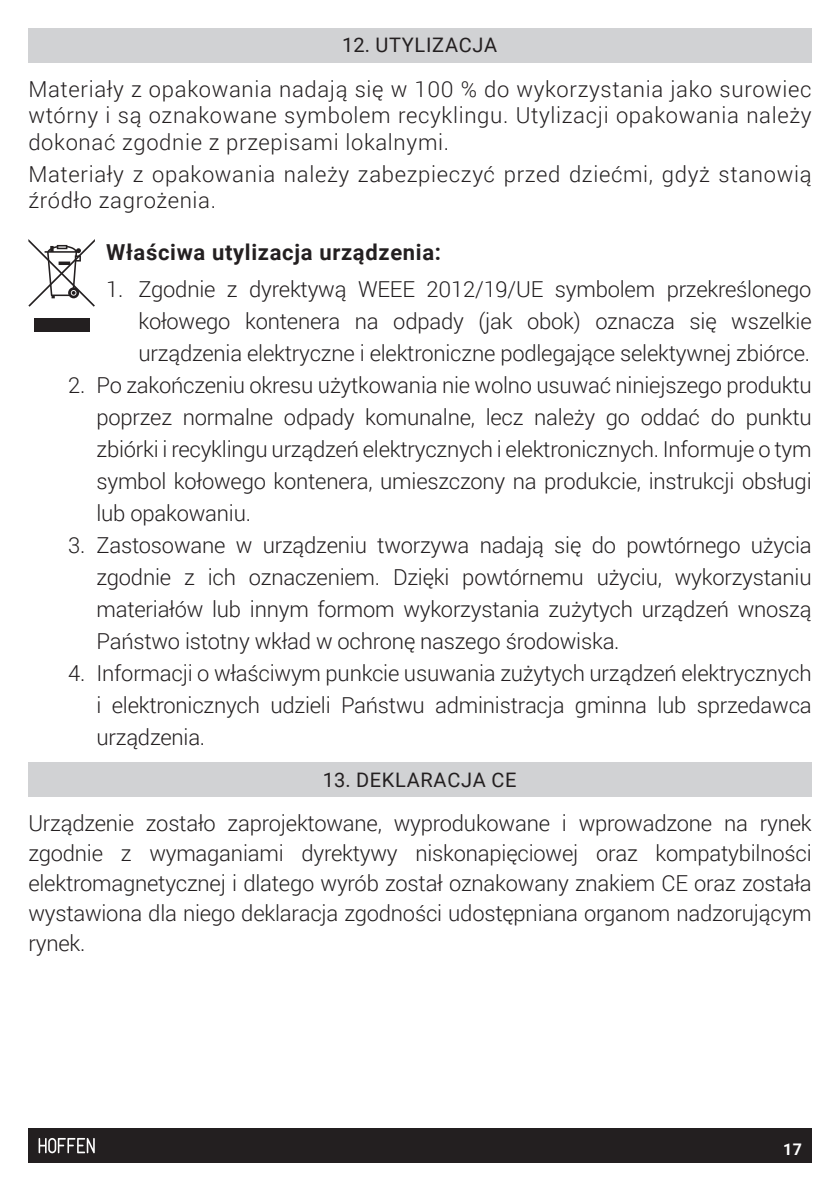
<style>
.page{position:relative;width:840px;height:1191px;background:#fff}
.page>*{position:absolute;margin:0;border:0;box-sizing:border-box;transform-origin:0 0}
.t1{font:300 22px/32px "Roboto";letter-spacing:-.01em;color:#231f20;text-align:justify}
.t2{font:300 22px/26.4px "Roboto";letter-spacing:.03em;color:#231f20}
.t3{font:700 22px "Roboto";letter-spacing:.03em;color:#231f20}
.TYTULY_ROZDZIALOW{font:20px "Roboto";letter-spacing:.035em;color:#231f20}
.t4{font:700 16px "Roboto";color:#fff}
</style>
<div class="page">
<div style="left:28px;top:1128px;width:783px;height:34px;background:#231f20"></div>
<svg style="left:39px;top:1138px;width:56px;height:15px"></svg>
<div style="left:28px;top:28px;width:783px;height:34px;background:#d1d2d4"></div>
<div style="left:35px;top:319px;width:55px;height:13px;background:#231f20"></div>
<svg style="left:28px;top:239px;width:67px;height:68px"></svg>
<svg style="left:59px;top:261px;width:11px;height:4px"></svg>
<div style="left:28px;top:762px;width:783px;height:34px;background:#d1d2d4"></div>
<p class="TYTULY_ROZDZIALOW" style="left:342px;top:31px;width:156px">12. UTYLIZACJA</p>
<p class="t1" style="left:28px;top:75px;width:784px;line-height:26.4px">Materiały z opakowania nadają się w 100 % do wykorzystania jako surowiec wtórny i są oznakowane symbolem recyklingu. Utylizacji opakowania należy dokonać zgodnie z przepisami lokalnymi.</p>
<p class="t2" style="left:28px;top:160px;width:784px">Materiały z opakowania należy zabezpieczyć przed dziećmi, gdyż stanowią źródło zagrożenia.</p>
<p class="t3" style="left:106px;top:236px;width:336px">Właściwa utylizacja urządzenia:</p>
<p class="t1" style="left:138px;top:273px;width:674px;text-indent:-32px">1. Zgodnie z dyrektywą WEEE 2012/19/UE symbolem przekreślonego kołowego kontenera na odpady (jak obok) oznacza się wszelkie urządzenia elektryczne i elektroniczne podlegające selektywnej zbiórce.</p>
<p class="t1" style="left:96px;top:369px;width:716px;text-indent:-28px">2. Po zakończeniu okresu użytkowania nie wolno usuwać niniejszego produktu poprzez normalne odpady komunalne, lecz należy go oddać do punktu zbiórki i recyklingu urządzeń elektrycznych i elektronicznych. Informuje o tym symbol kołowego kontenera, umieszczony na produkcie, instrukcji obsługi lub opakowaniu.</p>
<p class="t1" style="left:96px;top:529px;width:716px;text-indent:-28px">3. Zastosowane w urządzeniu tworzywa nadają się do powtórnego użycia zgodnie z ich oznaczeniem. Dzięki powtórnemu użyciu, wykorzystaniu materiałów lub innym formom wykorzystania zużytych urządzeń wnoszą Państwo istotny wkład w ochronę naszego środowiska.</p>
<p class="t1" style="left:96px;top:657px;width:716px;text-indent:-28px">4. Informacji o właściwym punkcie usuwania zużytych urządzeń elektrycznych i elektronicznych udzieli Państwu administracja gminna lub sprzedawca urządzenia.</p>
<p class="TYTULY_ROZDZIALOW" style="left:323px;top:765px;width:195px">13. DEKLARACJA CE</p>
<p class="t1" style="left:28px;top:807px;width:784px;line-height:30px">Urządzenie zostało zaprojektowane, wyprodukowane i wprowadzone na rynek zgodnie z wymaganiami dyrektywy niskonapięciowej oraz kompatybilności elektromagnetycznej i dlatego wyrób został oznakowany znakiem CE oraz została wystawiona dla niego deklaracja zgodności udostępniana organom nadzorującym rynek.</p>
<p class="t4" style="left:782px;top:1138px;width:20px">17</p>
</div>
